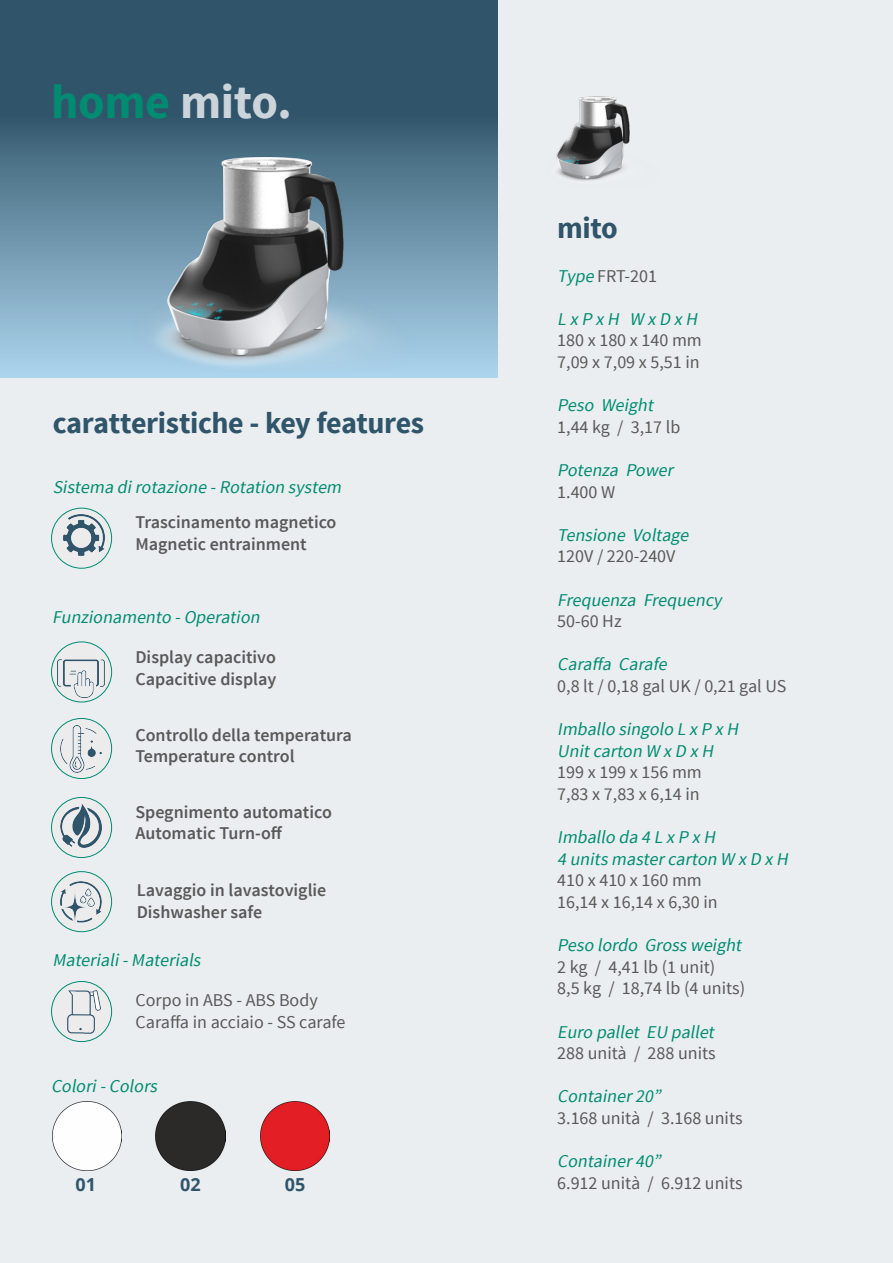
<style>
.page{position:relative;width:893px;height:1263px;background:#eaeef0}
.page>*{position:absolute;margin:0;border:0;box-sizing:border-box;transform-origin:0 0}
.Headline_46_44_Left{font:700 48px "Source Sans Pro";letter-spacing:-.005em;color:#cbd4da}
.Headline_29_30_Left{font:700 30px "Source Sans Pro";letter-spacing:-.015em;color:#30556a}
.t1{font:18px "Source Sans Pro";color:#595959}
.t2{font:italic 18px "Source Sans Pro";color:#008c72}
.t3{font:600 18px "Source Sans Pro";color:#595959}
.t4{font:700 18px "Open Sans";color:#30556a}
.s1{color:#008c72}
.s2{font-style:italic;color:#008c72}
</style>
<div class="page">
<img style="left:556px;top:96px;width:74px;height:85px">
<svg style="left:0;top:0;width:497px;height:378px;background:#40657b"></svg>
<img style="left:22px;top:129px;width:445px;height:242px">
<img style="left:156px;top:1101px;width:69px;height:69px">
<img style="left:260px;top:1101px;width:69px;height:69px">
<img style="left:53px;top:1101px;width:69px;height:69px">
<div style="left:51px;top:508px;width:61px;height:61px;border:1px solid #008c72;border-radius:50%"></div>
<img style="left:64px;top:515px;width:41px;height:41px">
<svg style="left:52px;top:642px;width:60px;height:60px"></svg>
<div style="left:51px;top:641px;width:61px;height:61px;border:1px solid #008c72;border-radius:50%"></div>
<img style="left:58px;top:660px;width:46px;height:38px">
<div style="left:51px;top:718px;width:61px;height:61px;border:1px solid #008c72;border-radius:50%"></div>
<img style="left:61px;top:725px;width:41px;height:47px">
<div style="left:51px;top:797px;width:61px;height:61px;border:1px solid #008c72;border-radius:50%"></div>
<img style="left:61px;top:804px;width:41px;height:44px">
<div style="left:51px;top:871px;width:61px;height:61px;border:1px solid #008c72;border-radius:50%"></div>
<img style="left:61px;top:882px;width:41px;height:45px">
<div style="left:51px;top:981px;width:61px;height:61px;border:1px solid #008c72;border-radius:50%"></div>
<img style="left:68px;top:991px;width:32px;height:42px">
<p class="Headline_46_44_Left" style="left:51px;top:72px;width:242px"><span class="s1">home</span> mito.</p>
<p class="Headline_29_30_Left" style="left:53px;top:404px;width:373px">caratteristiche - key features</p>
<p class="t2" style="left:53px;top:476px;width:294px">Sistema dirotazione -Rotation system</p>
<p class="t3" style="left:135px;top:511px;width:203px">Trascinamento magnetico</p>
<p class="t3" style="left:135px;top:533px;width:173px">Magnetic entrainment</p>
<p class="t2" style="left:52px;top:606px;width:213px">Funzionamento -Operation</p>
<p class="t3" style="left:135px;top:646px;width:142px">Display capacitivo</p>
<p class="t3" style="left:135px;top:668px;width:142px">Capacitive display</p>
<p class="t3" style="left:135px;top:723px;width:218px">Controllo della temperatura</p>
<p class="t3" style="left:135px;top:745px;width:161px">Temperature control</p>
<p class="t3" style="left:135px;top:800px;width:198px">Spegnimento automatico</p>
<p class="t3" style="left:135px;top:822px;width:149px">Automatic Turn-off</p>
<p class="t3" style="left:137px;top:879px;width:191px">Lavaggio in lavastoviglie</p>
<p class="t3" style="left:137px;top:901px;width:127px">Dishwasher safe</p>
<p class="t2" style="left:52px;top:949px;width:154px">Materiali-Materials</p>
<p class="t1" style="left:135px;top:989px;width:184px">Corpo in ABS - ABS Body</p>
<p class="t1" style="left:135px;top:1011px;width:212px">Caraffa in acciaio - SS carafe</p>
<p class="t2" style="left:51px;top:1074px;width:111px">Colori-Colors</p>
<p class="t4" style="left:76px;top:1172px;width:22px">01</p>
<p class="t4" style="left:180px;top:1172px;width:22px">02</p>
<p class="t4" style="left:285px;top:1172px;width:22px">05</p>
<p class="Headline_29_30_Left" style="left:557px;top:209px;width:62px">mito</p>
<p class="t1" style="left:557px;top:264px;width:101px"><span class="s2">Type</span> FRT-201</p>
<p class="t2" style="left:557px;top:308px;width:145px">L x P x H W x D x H</p>
<p class="t1" style="left:557px;top:329px;width:146px">180 x 180 x 140 mm</p>
<p class="t1" style="left:557px;top:351px;width:144px">7,09 x 7,09 x 5,51 in</p>
<p class="t2" style="left:557px;top:394px;width:101px">Peso Weight</p>
<p class="t1" style="left:557px;top:416px;width:125px">1,44 kg / 3,17 lb</p>
<p class="t2" style="left:557px;top:459px;width:121px">Potenza Power</p>
<p class="t1" style="left:557px;top:480px;width:60px">1.400 W</p>
<p class="t2" style="left:557px;top:524px;width:137px">Tensione Voltage</p>
<p class="t1" style="left:557px;top:545px;width:120px">120V / 220-240V</p>
<p class="t2" style="left:557px;top:588px;width:170px">Frequenza Frequency</p>
<p class="t1" style="left:557px;top:610px;width:66px">50-60 Hz</p>
<p class="t2" style="left:557px;top:653px;width:115px">Caraffa Carafe</p>
<p class="t1" style="left:557px;top:675px;width:231px">0,8 lt / 0,18 gal UK / 0,21 gal US</p>
<p class="t2" style="left:557px;top:718px;width:187px">Imballo singolo L x P x H</p>
<p class="t2" style="left:557px;top:740px;width:161px">Unitcarton W x D x H</p>
<p class="t1" style="left:557px;top:761px;width:146px">199 x 199 x 156 mm</p>
<p class="t1" style="left:557px;top:783px;width:144px">7,83 x 7,83 x 6,14 in</p>
<p class="t2" style="left:557px;top:826px;width:164px">Imballo da 4 L x P x H</p>
<p class="t2" style="left:557px;top:848px;width:236px">4 units mastercarton W x D x H</p>
<p class="t1" style="left:557px;top:869px;width:146px">410 x 410 x 160 mm</p>
<p class="t1" style="left:557px;top:891px;width:162px">16,14 x 16,14 x 6,30 in</p>
<p class="t2" style="left:557px;top:934px;width:190px">Peso lordo Gross weight</p>
<p class="t1" style="left:557px;top:956px;width:160px">2 kg / 4,41 lb (1 unit)</p>
<p class="t1" style="left:557px;top:977px;width:189px">8,5 kg / 18,74 lb (4 units)</p>
<p class="t2" style="left:557px;top:1020px;width:162px">Euro pallet EU pallet</p>
<p class="t1" style="left:557px;top:1042px;width:160px">288 unità / 288 units</p>
<p class="t2" style="left:557px;top:1085px;width:109px">Container20”</p>
<p class="t1" style="left:557px;top:1107px;width:187px">3.168 unità / 3.168 units</p>
<p class="t2" style="left:557px;top:1150px;width:109px">Container40”</p>
<p class="t1" style="left:557px;top:1172px;width:187px">6.912 unità / 6.912 units</p>
</div>
